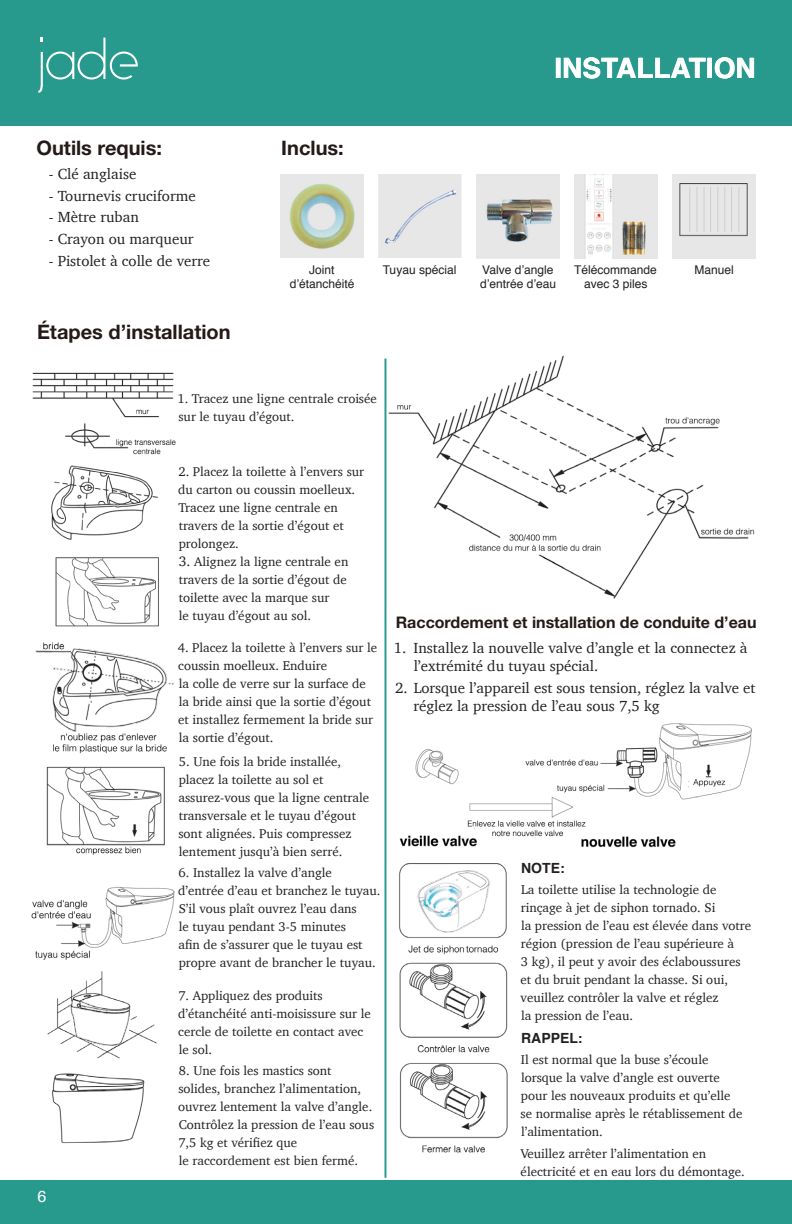
<style>
.page{position:relative;width:792px;height:1224px;background:#fff}
.page>*{position:absolute;margin:0;border:0;box-sizing:border-box;transform-origin:0 0}
.t1{font:700 28px "Helvetica";color:#fff}
.Button_names{font:700 20px "Helvetica Neue LT Std";color:#241a18}
.Button_names-2{font:700 16px "Helvetica Neue LT Std";color:#241a18}
.t2{font:16px "Helvetica";color:#fff}
.Body_Text_NO_Tabs{font:15px/18px "Charter";color:#231f20}
.Body_Text_NO_Tabs-2{font:700 14px "Helvetica";color:#231f20}
.Body_Text_NO_Tabs-3{font:13px/18px "Charter";color:#231f20}
.t3{font:12px/14.4px "Helvetica";color:#231f20;text-align:center}
.s1{font-size:14px}
</style>
<div class="page">
<div style="left:0;top:0;width:792px;height:126px;background:#279a8d"></div>
<div style="left:0;top:1180px;width:792px;height:44px;background:#279a8d"></div>
<svg style="left:38px;top:38px;width:100px;height:55px"></svg>
<img style="left:280px;top:174px;width:84px;height:84px">
<div style="left:378px;top:175px;width:84px;height:83px;background:#e7e7e7"></div>
<img style="left:476px;top:174px;width:84px;height:84px">
<img style="left:574px;top:175px;width:84px;height:83px">
<img style="left:672px;top:174px;width:84px;height:84px">
<img style="left:55px;top:557px;width:104px;height:70px">
<img style="left:32px;top:372px;width:144px;height:168px">
<img style="left:46px;top:766px;width:119px;height:89px">
<img style="left:35px;top:642px;width:139px;height:112px">
<img style="left:31px;top:886px;width:144px;height:74px">
<img style="left:47px;top:972px;width:110px;height:87px">
<img style="left:52px;top:1073px;width:93px;height:71px">
<img style="left:384px;top:355px;width:371px;height:251px">
<img style="left:399px;top:723px;width:353px;height:125px">
<img style="left:399px;top:863px;width:109px;height:290px">
<hr style="left:384px;top:359px;width:2px;height:819px;background:#2a9c8e">
<p class="Button_names" style="left:37px;top:135px;width:127px">Outils requis:</p>
<p class="Body_Text_NO_Tabs" style="left:49px;top:165px;width:89px">- Clé anglaise</p>
<p class="Body_Text_NO_Tabs" style="left:49px;top:187px;width:148px">- Tournevis cruciforme</p>
<p class="Body_Text_NO_Tabs" style="left:49px;top:208px;width:92px">- Mètre ruban</p>
<p class="Body_Text_NO_Tabs" style="left:49px;top:230px;width:146px">- Crayon ou marqueur</p>
<p class="Body_Text_NO_Tabs" style="left:49px;top:251px;width:163px">- Pistolet à colle de verre</p>
<p class="Button_names" style="left:37px;top:319px;width:195px">Étapes d’installation</p>
<p class="Button_names" style="left:281px;top:135px;width:64px">Inclus:</p>
<p class="t1" style="left:555px;top:45px;width:203px">INSTALLATION</p>
<p class="t3" style="left:290px;top:263px;width:66px">Joint d’étanchéité</p>
<p class="t3" style="left:383px;top:263px;width:75px">Tuyau spécial</p>
<p class="t3" style="left:480px;top:263px;width:78px;text-align:left">Valve d’angle d’entrée d’eau</p>
<p class="t3" style="left:574px;top:263px;width:84px">Télécommande avec 3 piles</p>
<p class="t3" style="left:694px;top:263px;width:41px">Manuel</p>
<p class="Body_Text_NO_Tabs-3" style="left:177px;top:389px;width:201px">1. Tracez une ligne centrale croisée sur le tuyau d’égout.</p>
<p class="Body_Text_NO_Tabs-3" style="left:178px;top:462px;width:188px">2. Placez la toilette à l’envers sur du carton ou coussin moelleux.<br>Tracez une ligne centrale en travers de la sortie d’égout et prolongez.</p>
<p class="Body_Text_NO_Tabs-3" style="left:179px;top:552px;width:171px"><span class="s1">3.</span> Alignez la ligne centrale en travers de la sortie d’égout de toilette avec la marque sur<br>le tuyau d’égout au sol.</p>
<p class="Body_Text_NO_Tabs-3" style="left:178px;top:638px;width:201px">4. Placez la toilette à l’envers sur le coussin moelleux. Enduire<br>la colle de verre sur la surface de la bride ainsi que la sortie d’égout et installez fermement la bride sur la sortie d’égout.</p>
<p class="Body_Text_NO_Tabs-3" style="left:178px;top:752px;width:192px">5. Une fois la bride installée, placez la toilette au sol et assurez-vous que la ligne centrale transversale et le tuyau d’égout sont alignées. Puis compressez lentement jusqu’à bien serré.</p>
<p class="Button_names-2" style="left:396px;top:612px;width:362px">Raccordement et installation de conduite d’eau</p>
<p class="Body_Text_NO_Tabs" style="left:414px;top:638px;width:335px;text-indent:-20px">1. Installez la nouvelle valve d’angle et la connectez à l’extrémité du tuyau spécial.</p>
<p class="Body_Text_NO_Tabs" style="left:413px;top:679px;width:344px;text-indent:-18px">2. Lorsque l’appareil est sous tension, réglez la valve et réglez la pression de l’eau sous 7,5 kg</p>
<p class="t2" style="left:38px;top:1184px;width:10px">6</p>
<p class="Body_Text_NO_Tabs-3" style="left:178px;top:863px;width:204px">6. Installez la valve d’angle d’entrée d’eau et branchez le tuyau.<br>S’il vous plaît ouvrez l’eau dans<br>le tuyau pendant 3-5 minutes<br>afin de s’assurer que le tuyau est propre avant de brancher le tuyau.</p>
<p class="Body_Text_NO_Tabs-2" style="left:521px;top:856px;width:45px">NOTE:</p>
<p class="Body_Text_NO_Tabs-3" style="left:520px;top:880px;width:232px">La toilette utilise la technologie de rinçage à jet de siphon tornado. Si<br>la pression de l’eau est élevée dans votre région (pression de l’eau supérieure à<br>3 kg), il peut y avoir des éclaboussures et du bruit pendant la chasse. Si oui, veuillez contrôler la valve et réglez<br>la pression de l’eau.</p>
<p class="Body_Text_NO_Tabs-2" style="left:521px;top:1027px;width:63px">RAPPEL:</p>
<p class="Body_Text_NO_Tabs-3" style="left:521px;top:1051px;width:223px">Il est normal que la buse s’écoule lorsque la valve d’angle est ouverte pour les nouveaux produits et qu’elle se normalise après le rétablissement de l’alimentation.</p>
<p class="Body_Text_NO_Tabs-3" style="left:521px;top:1144px;width:226px">Veuillez arrêter l’alimentation en électricité et en eau lors du démontage.</p>
<p class="Body_Text_NO_Tabs-3" style="left:178px;top:986px;width:194px">7. Appliquez des produits d’étanchéité anti-moisissure sur le cercle de toilette en contact avec le sol.</p>
<p class="Body_Text_NO_Tabs-3" style="left:178px;top:1061px;width:198px">8. Une fois les mastics sont solides, branchez l’alimentation, ouvrez lentement la valve d’angle.<br>Contrôlez la pression de l’eau sous<br>7,5 kg et vérifiez que<br>le raccordement est bien fermé.</p>
</div>
